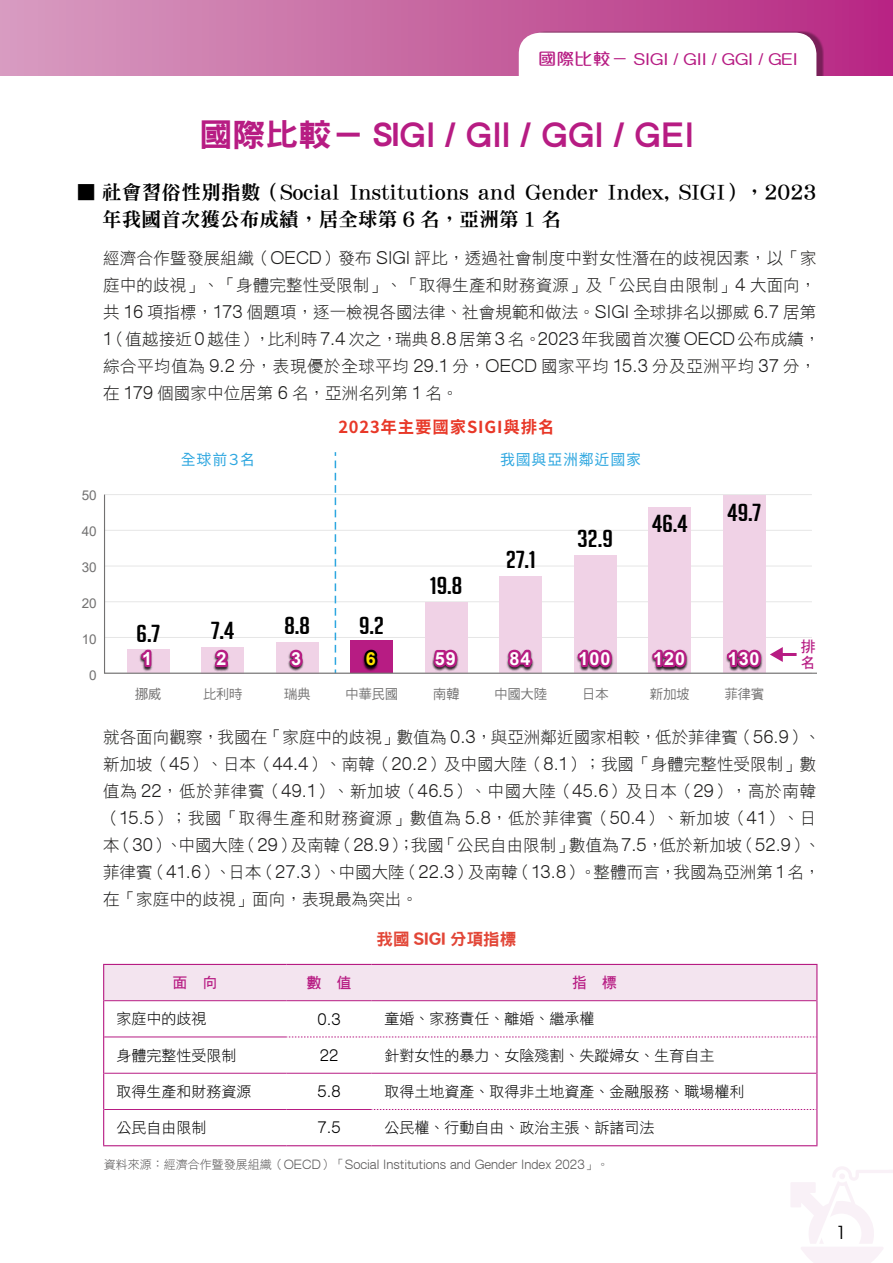
<style>
.page{position:relative;width:893px;height:1263px;background:#fff}
.page>*{position:absolute;margin:0;border:0;box-sizing:border-box;transform-origin:0 0}
.t1{font:800 31.5px "AR Gothic 1";color:#b71c83;scale:1.05 1}
.t2{font:24px "Big Noodle Titling";letter-spacing:-.01em;color:#000;scale:1.2 1}
.t3{font:19.5px/27px "DFN Ming W9 WINP BF";letter-spacing:.01em;color:#000}
.t4{font:700 18px "Arial";letter-spacing:.05em;color:#fff}
.t5{font:18px "Avant Garde";color:#000}
.t6{font:700 18px "Arial";color:#ffe200}
.t7{font:16.5px/27px "DF Hei W3 WIN BF";letter-spacing:.005em;color:#1f1e1d}
.t8{font:500 16.5px "M Elle HK";color:#b71c83;scale:1.1 1}
.t9{font:16.5px "Gen Seki Gothic TW Bold TTF";letter-spacing:.05em;color:#e83828}
.t10{font:16.5px "DFN Hei W9 WIN BF";letter-spacing:.005em;color:#e24637}
.t11{font:15px "DF Hei W3 WIN BF";color:#000}
.t12{font:15px "Gen Seki Gothic TW Regular TTF";letter-spacing:.05em;color:#2ea7e0}
.t13{font:15px/15.8px "DF Hei W7 WINP BF";color:#b71c83}
.t14{font:500 15px "AR Gothic 1";color:#000}
.t15{font:13.5px "DF Hei W5 WINP BF";letter-spacing:-.025em;color:#727171}
.t16{font:13.5px "Arial";color:#727171}
.t17{font:500 12px "AR Gothic 1";color:#595757}
.s1{font-family:"DFN Hei W9 WINP BF";font-weight:400}
.s2{font-family:"AR Gothic 1";font-weight:500}
.s3{font-family:"O Plus Sans 3.0";font-weight:700}
.s4{font-family:"DF Hei W3 WIN BF";font-weight:400}
</style>
<div class="page">
<div style="left:0;top:0;width:893px;height:77px;background:linear-gradient(to right,#d79ec0,#b72982)"></div>
<div style="left:523px;top:31px;width:301px;height:69px;background:#000;opacity:.35"></div>
<div style="left:519px;top:33px;width:297px;height:65px;background:#fff;border-radius:21px"></div>
<div style="left:0;top:77px;width:893px;height:1033px;background:#fff"></div>
<svg style="left:791px;top:1167px;width:102px;height:96px"></svg>
<svg style="left:335px;top:452px;width:1px;height:41px"></svg>
<svg style="left:104px;top:494px;width:712px;height:180px"></svg>
<img style="left:136px;top:646px;width:631px;height:28px">
<svg style="left:138px;top:645px;width:16px;height:24px"></svg>
<svg style="left:211px;top:646px;width:20px;height:23px"></svg>
<svg style="left:285px;top:646px;width:21px;height:24px"></svg>
<svg style="left:361px;top:646px;width:20px;height:25px"></svg>
<svg style="left:431px;top:646px;width:30px;height:25px"></svg>
<svg style="left:505px;top:641px;width:29px;height:30px"></svg>
<svg style="left:575px;top:645px;width:40px;height:26px"></svg>
<svg style="left:650px;top:645px;width:40px;height:26px"></svg>
<hr style="left:781px;top:653px;width:16px;height:3px;background:#b71c83">
<svg style="left:724px;top:645px;width:59px;height:26px"></svg>
<svg style="left:104px;top:965px;width:712px;height:180px"></svg>
<hr style="left:103px;top:964px;width:184px;height:1px;background:#b71c83">
<hr style="left:103px;top:965px;width:1px;height:36px;background:#b71c83">
<hr style="left:287px;top:964px;width:85px;height:1px;background:#b71c83">
<hr style="left:372px;top:964px;width:445px;height:1px;background:#b71c83">
<hr style="left:816px;top:965px;width:1px;height:36px;background:#b71c83">
<hr style="left:103px;top:1001px;width:1px;height:36px;background:#b71c83">
<hr style="left:816px;top:1001px;width:1px;height:36px;background:#b71c83">
<hr style="left:103px;top:1037px;width:1px;height:36px;background:#b71c83">
<hr style="left:816px;top:1037px;width:1px;height:36px;background:#b71c83">
<hr style="left:103px;top:1073px;width:1px;height:36px;background:#b71c83">
<hr style="left:816px;top:1073px;width:1px;height:36px;background:#b71c83">
<hr style="left:103px;top:1109px;width:1px;height:36px;background:#b71c83">
<hr style="left:816px;top:1109px;width:1px;height:36px;background:#b71c83">
<hr style="left:103px;top:1145px;width:184px;height:1px;background:#b71c83">
<hr style="left:287px;top:1145px;width:85px;height:1px;background:#b71c83">
<hr style="left:372px;top:1145px;width:445px;height:1px;background:#b71c83">
<p class="t8" style="left:538px;top:47px;width:237px">國際比較－ SIGI / GII / GGI / GEI</p>
<h1 class="t1" style="left:199px;top:121px;width:472px"><span class="s1">國際比較－ SI</span>GI / GII / GGI / GEI</h1>
<p class="t3" style="left:102px;top:179px;width:716px;text-indent:-25px">▓ 社會習俗性別指數（Social Institutions and Gender Index, SIGI），2023年我國首次獲公布成績，居全球第 6 名，亞洲第 1 名</p>
<p class="t7" style="left:103px;top:244px;width:719px">經濟合作暨發展組織（<span class="s2">OECD</span>）發布 <span class="s2">SIGI</span> 評比，透過社會制度中對女性潛在的歧視因素，以「家庭中的歧視」、「身體完整性受限制」、「取得生產和財務資源」及「公民自由限制」<span class="s2">4</span> 大面向，共 <span class="s2">16</span> 項指標，<span class="s2">173</span> 個題項，逐一檢視各國法律、社會規範和做法。<span class="s2">SIGI</span> 全球排名以挪威 <span class="s2">6.7</span> 居第<span class="s2">1</span>（值越接近 <span class="s2">0</span> 越佳），比利時 <span class="s2">7.4</span> 次之，瑞典 <span class="s2">8.8</span> 居第 <span class="s2">3</span> 名。<span class="s2">2023</span> 年我國首次獲 <span class="s2">OECD</span> 公布成績，綜合平均值為 <span class="s2">9.2</span> 分，表現優於全球平均 <span class="s2">29.1</span> 分，<span class="s2">OECD</span> 國家平均 <span class="s2">15.3</span> 分及亞洲平均 <span class="s2">37</span> 分，在 <span class="s2">179</span> 個國家中位居第 <span class="s2">6</span> 名，亞洲名列第 <span class="s2">1</span> 名。</p>
<p class="t9" style="left:338px;top:418px;width:218px">2023年主要國家SIGI與排名</p>
<p class="t16" style="left:82px;top:486px;width:17px">50</p>
<p class="t16" style="left:82px;top:522px;width:17px">40</p>
<p class="t16" style="left:82px;top:558px;width:17px">30</p>
<p class="t16" style="left:82px;top:594px;width:17px">20</p>
<p class="t16" style="left:82px;top:630px;width:17px">10</p>
<p class="t16" style="left:89px;top:666px;width:9px">0</p>
<p class="t12" style="left:181px;top:451px;width:76px">全球前３名</p>
<p class="t12" style="left:500px;top:451px;width:142px">我國與亞洲鄰近國家</p>
<h2 class="t2" style="left:136px;top:621px;width:21px">6.7</h2>
<h2 class="t2" style="left:211px;top:618px;width:21px">7.4</h2>
<h2 class="t2" style="left:284px;top:612px;width:23px">8.8</h2>
<h2 class="t2" style="left:359px;top:612px;width:23px">9.2</h2>
<h2 class="t2" style="left:430px;top:572px;width:29px">19.8</h2>
<h2 class="t2" style="left:506px;top:547px;width:27px">27.1</h2>
<h2 class="t2" style="left:577px;top:525px;width:32px">32.9</h2>
<h2 class="t2" style="left:652px;top:511px;width:32px">46.4</h2>
<h2 class="t2" style="left:727px;top:499px;width:30px">49.7</h2>
<p class="t4" style="left:142px;top:646px;width:12px">1</p>
<p class="t4" style="left:217px;top:646px;width:12px">2</p>
<p class="t4" style="left:291px;top:646px;width:12px">3</p>
<p class="t6" style="left:366px;top:646px;width:12px">6</p>
<p class="t4" style="left:435px;top:646px;width:22px">59</p>
<p class="t4" style="left:509px;top:646px;width:22px">84</p>
<p class="t4" style="left:579px;top:646px;width:33px">100</p>
<p class="t4" style="left:653px;top:646px;width:33px">120</p>
<p class="t4" style="left:728px;top:646px;width:33px">130</p>
<p class="t15" style="left:135px;top:687px;width:28px">挪威</p>
<p class="t15" style="left:203px;top:687px;width:41px">比利時</p>
<p class="t15" style="left:284px;top:687px;width:28px">瑞典</p>
<p class="t15" style="left:345px;top:687px;width:54px">中華民國</p>
<p class="t15" style="left:433px;top:687px;width:28px">南韓</p>
<p class="t15" style="left:494px;top:687px;width:54px">中國大陸</p>
<p class="t15" style="left:582px;top:687px;width:28px">日本</p>
<p class="t15" style="left:650px;top:687px;width:41px">新加坡</p>
<p class="t15" style="left:724px;top:687px;width:41px">菲律賓</p>
<p class="t13" style="left:800px;top:638px;width:16px">排名</p>
<p class="t7" style="left:103px;top:723px;width:719px">就各面向觀察，我國在「家庭中的歧視」數值為 <span class="s2">0.3</span>，與亞洲鄰近國家相較，低於菲律賓（<span class="s2">56.9</span>）、新加坡（<span class="s2">45</span>）、日本（<span class="s2">44.4</span>）、南韓（<span class="s2">20.2</span>）及中國大陸（<span class="s2">8.1</span>）；我國「身體完整性受限制」數值為 <span class="s2">22</span>，低於菲律賓（<span class="s2">49.1</span>）、新加坡（<span class="s2">46.5</span>）、中國大陸（<span class="s2">45.6</span>）及日本（<span class="s2">29</span>），高於南韓（<span class="s2">15.5</span>）；我國「取得生產和財務資源」數值為 <span class="s2">5.8</span>，低於菲律賓（<span class="s2">50.4</span>）、新加坡（<span class="s2">41</span>）、日本（<span class="s2">30</span>）、中國大陸（<span class="s2">29</span>）及南韓（<span class="s2">28.9</span>）；我國「公民自由限制」數值為<span class="s2">7.5</span>，低於新加坡（<span class="s2">52.9</span>）、菲律賓（<span class="s2">41.6</span>）、日本（<span class="s2">27.3</span>）、中國大陸（<span class="s2">22.3</span>）及南韓（<span class="s2">13.8</span>）。整體而言，我國為亞洲第 <span class="s2">1</span> 名，在「家庭中的歧視」面向，表現最為突出。</p>
<p class="t10" style="left:376px;top:930px;width:141px">我國 <span class="s3">SIGI</span> 分項指標</p>
<p class="t13" style="left:173px;top:975px;width:46px">面　向</p>
<p class="t13" style="left:307px;top:975px;width:46px">數　值</p>
<p class="t13" style="left:572px;top:975px;width:46px">指　標</p>
<p class="t11" style="left:116px;top:1011px;width:91px">家庭中的歧視</p>
<p class="t14" style="left:317px;top:1012px;width:25px">0.3</p>
<p class="t11" style="left:384px;top:1011px;width:211px">童婚、家務責任、離婚、繼承權</p>
<p class="t11" style="left:116px;top:1047px;width:121px">身體完整性受限制</p>
<p class="t14" style="left:320px;top:1049px;width:20px">22</p>
<p class="t11" style="left:384px;top:1047px;width:331px">針對女性的暴力、女陰殘割、失蹤婦女、生育自主</p>
<p class="t11" style="left:116px;top:1084px;width:136px">取得生產和財務資源</p>
<p class="t14" style="left:317px;top:1085px;width:25px">5.8</p>
<p class="t11" style="left:384px;top:1084px;width:361px">取得土地資產、取得非土地資產、金融服務、職場權利</p>
<p class="t11" style="left:116px;top:1120px;width:92px">公民自由限制</p>
<p class="t14" style="left:317px;top:1121px;width:25px">7.5</p>
<p class="t11" style="left:384px;top:1120px;width:271px">公民權、行動自由、政治主張、訴諸司法</p>
<p class="t17" style="left:104px;top:1159px;width:506px"><span class="s4">資料來源：經濟合作暨發展組織（</span>OECD<span class="s4">）「</span>Social Institutions and Gender Index 2023<span class="s4">」。</span></p>
<p class="t5" style="left:836px;top:1222px;width:11px">1</p>
</div>
